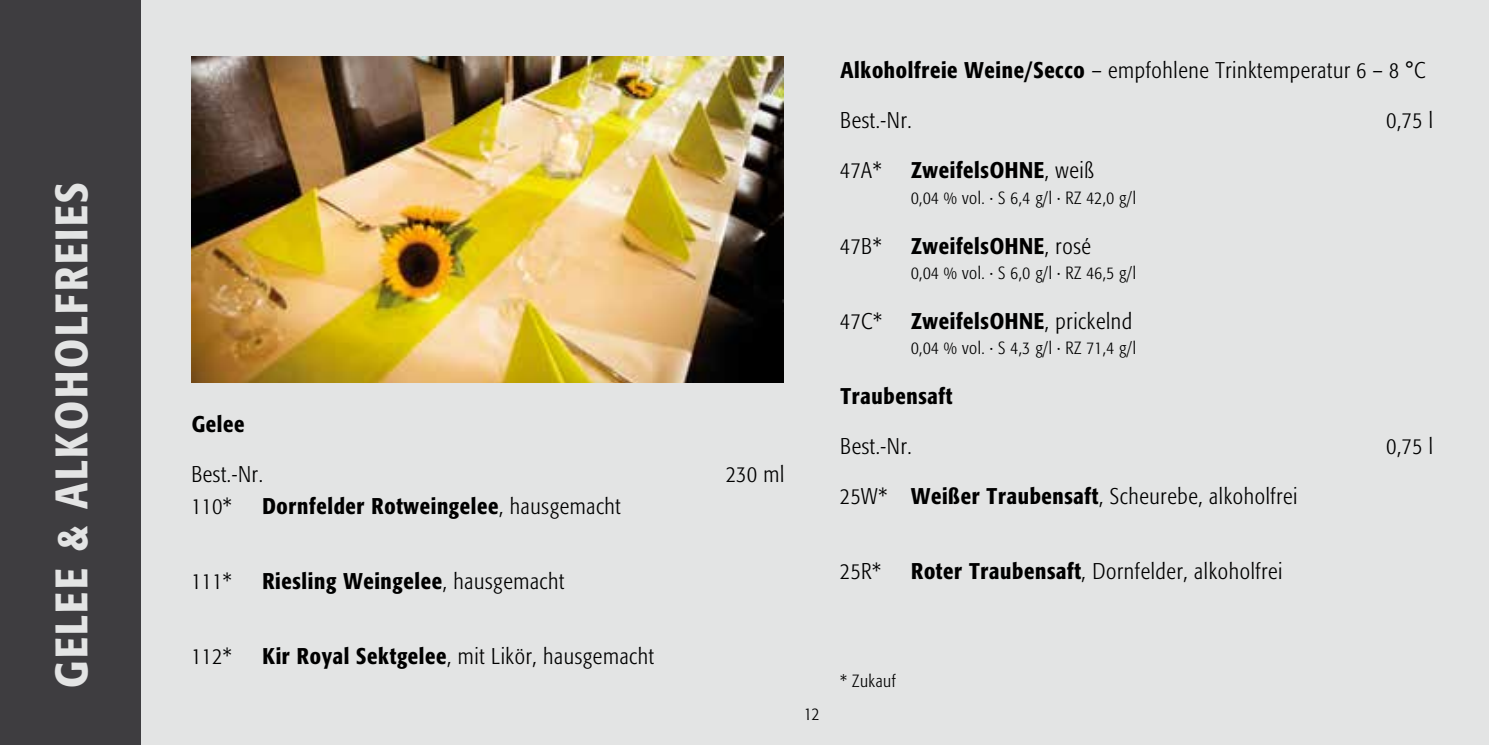
<style>
.page{position:relative;width:1489px;height:745px;background:#fff}
.page>*{position:absolute;margin:0;border:0;box-sizing:border-box;transform-origin:0 0}
.t1{font:500 45px "Formata Condensed BQ";letter-spacing:.06em;color:#e3e4e4}
.t2{font:300 22.5px "Formata Condensed BQ";letter-spacing:.03em;color:#000}
.t3{font:500 22.5px "Formata Condensed BQ";letter-spacing:.03em;color:#000}
.t4{font:300 17.5px "Formata Condensed BQ";letter-spacing:.03em;color:#000}
.s1{font-weight:300}
.s2{font-weight:500}
</style>
<div class="page">
<div style="left:0;top:0;width:1488px;height:744px;background:#e3e4e4"></div>
<div style="left:0;top:0;width:140px;height:744px;background:#3e3d40"></div>
<img style="left:191px;top:57px;width:592px;height:325px">
<h1 class="t1" style="left:44px;top:687px;width:507px;rotate:-90deg">GELEE &amp; ALKOHOLFREIES</h1>
<p class="t3" style="left:192px;top:410px;width:54px">Gelee</p>
<p class="t2" style="left:191px;top:461px;width:73px">Best.-Nr.</p>
<p class="t2" style="left:726px;top:461px;width:60px">230 ml</p>
<p class="t2" style="left:191px;top:493px;width:42px">110*</p>
<p class="t3" style="left:262px;top:492px;width:360px">Dornfelder Rotweingelee<span class="s1">, hausgemacht</span></p>
<p class="t2" style="left:191px;top:568px;width:42px">111*</p>
<p class="t3" style="left:262px;top:567px;width:303px">Riesling Weingelee<span class="s1">, hausgemacht</span></p>
<p class="t2" style="left:191px;top:643px;width:42px">112*</p>
<p class="t2" style="left:262px;top:643px;width:393px"><span class="s2">Kir Royal Sektgelee</span>, mit Likör, hausgemacht</p>
<p class="t2" style="left:840px;top:57px;width:586px"><span class="s2">Alkoholfreie Weine/Secco</span> – empfohlene Trinktemperatur 6 – 8 °C</p>
<p class="t2" style="left:840px;top:107px;width:73px">Best.-Nr.</p>
<p class="t2" style="left:1386px;top:107px;width:48px">0,75 l</p>
<p class="t2" style="left:840px;top:157px;width:43px">47A*</p>
<p class="t3" style="left:911px;top:157px;width:184px">ZweifelsOHNE<span class="s1">, weiß</span></p>
<p class="t4" style="left:911px;top:187px;width:226px">0,04 % vol. · S 6,4 g/l · RZ 42,0 g/l</p>
<p class="t2" style="left:840px;top:233px;width:43px">47B*</p>
<p class="t3" style="left:911px;top:232px;width:181px">ZweifelsOHNE<span class="s1">, rosé</span></p>
<p class="t4" style="left:911px;top:262px;width:226px">0,04 % vol. · S 6,0 g/l · RZ 46,5 g/l</p>
<p class="t2" style="left:840px;top:308px;width:43px">47C*</p>
<p class="t3" style="left:911px;top:307px;width:223px">ZweifelsOHNE<span class="s1">, prickelnd</span></p>
<p class="t4" style="left:911px;top:337px;width:226px">0,04 % vol. · S 4,3 g/l · RZ 71,4 g/l</p>
<p class="t3" style="left:840px;top:382px;width:113px">Traubensaft</p>
<p class="t2" style="left:840px;top:432px;width:73px">Best.-Nr.</p>
<p class="t2" style="left:1386px;top:432px;width:48px">0,75 l</p>
<p class="t2" style="left:840px;top:482px;width:459px">25W* <span class="s2">Weißer Traubensaft</span>, Scheurebe, alkoholfrei</p>
<p class="t2" style="left:840px;top:557px;width:42px">25R*</p>
<p class="t2" style="left:911px;top:557px;width:373px"><span class="s2">Roter Traubensaft</span>, Dornfelder, alkoholfrei</p>
<p class="t4" style="left:804px;top:703px;width:17px">12</p>
<p class="t4" style="left:840px;top:670px;width:57px">* Zukauf</p>
</div>
